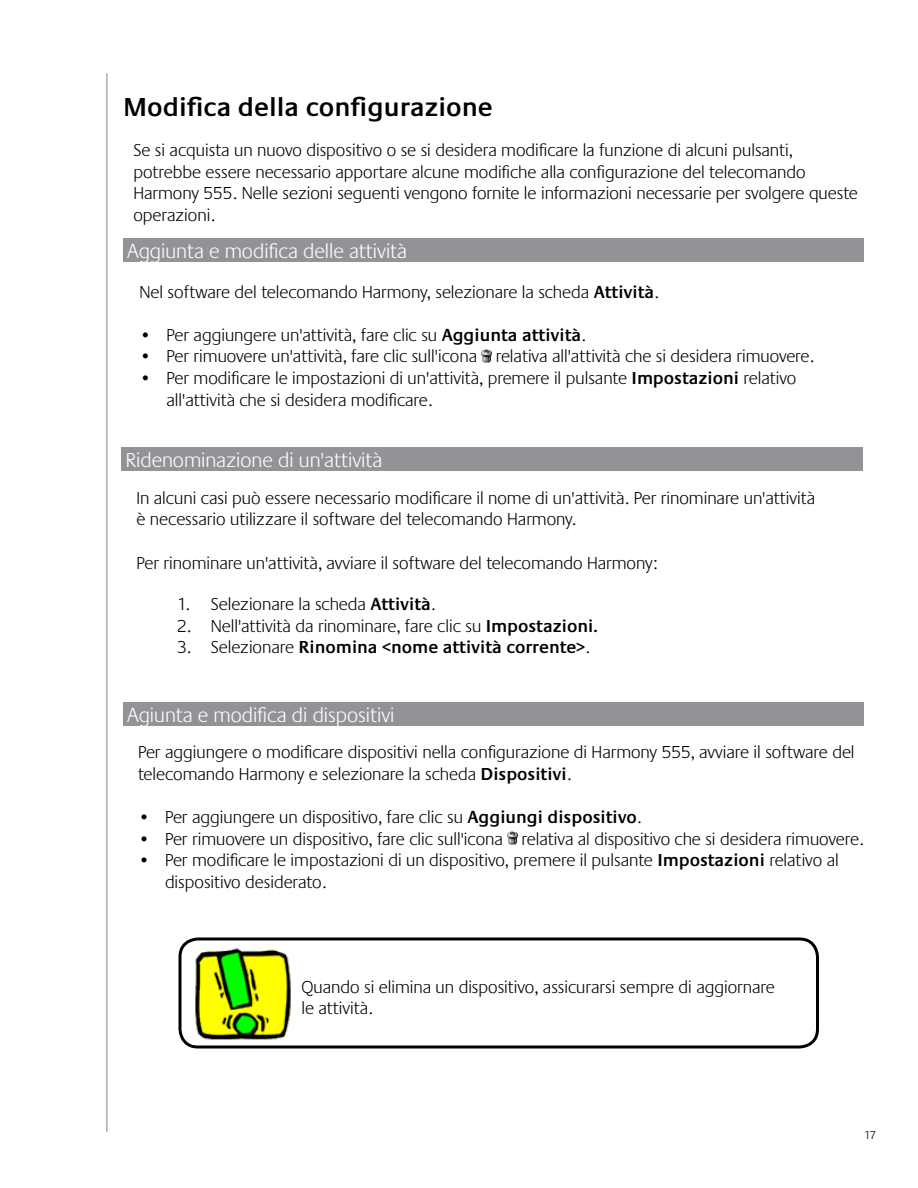
<style>
.page{position:relative;width:918px;height:1188px;background:#fff}
.page>*{position:absolute;margin:0;border:0;box-sizing:border-box;transform-origin:0 0}
.t1{font:600 27px "Praxis EF";color:#000}
.t2{font:300 21px "Praxis EF";color:#fff}
.t3{font:300 18px/21.6px "Praxis EF";color:#000}
.t4{font:600 18px "Praxis EF";color:#000}
.t5{font:300 12px "Praxis EF";color:#000}
.s1{font-weight:600}
.s2{font-weight:300}
</style>
<div class="page">
<hr style="left:106px;top:73px;width:2px;height:1059px;background:#abadb0">
<div style="left:140px;top:813px;width:8px;height:8px;border:3px solid #fff;border-radius:50%"></div>
<div style="left:140px;top:834px;width:8px;height:8px;border:3px solid #fff;border-radius:50%"></div>
<div style="left:140px;top:856px;width:8px;height:8px;border:3px solid #fff;border-radius:50%"></div>
<div style="left:142px;top:331px;width:7px;height:8px;border:3px solid #fff;border-radius:50%"></div>
<div style="left:142px;top:352px;width:7px;height:8px;border:3px solid #fff;border-radius:50%"></div>
<div style="left:142px;top:374px;width:7px;height:8px;border:3px solid #fff;border-radius:50%"></div>
<div style="left:123px;top:702px;width:740px;height:24px;background:#919396"></div>
<div style="left:123px;top:238px;width:740px;height:24px;background:#919396"></div>
<div style="left:178px;top:938px;width:641px;height:110px;border:3px solid #000;border-radius:18px"></div>
<img style="left:192px;top:948px;width:101px;height:97px">
<div style="left:122px;top:447px;width:741px;height:24px;background:#919396"></div>
<h1 class="t1" style="left:123px;top:92px;width:371px">Modifica della configurazione</h1>
<p class="t3" style="left:134px;top:140px;width:726px">Se si acquista un nuovo dispositivo o se si desidera modificare la funzione di alcuni pulsanti, potrebbe essere necessario apportare alcune modifiche alla configurazione del telecomando Harmony 555. Nelle sezioni seguenti vengono fornite le informazioni necessarie per svolgere queste operazioni.</p>
<p class="t2" style="left:127px;top:240px;width:281px">Aggiunta e modifica delle attività</p>
<p class="t3" style="left:139px;top:281px;width:521px">Nel software del telecomando Harmony, selezionare la scheda <span class="s1">Attività</span>.</p>
<p class="t3" style="left:140px;top:325px;width:448px">• Per aggiungere un'attività, fare clic su <span class="s1">Aggiunta attività</span>.</p>
<p class="t3" style="left:140px;top:346px;width:676px">• Per rimuovere un'attività, fare clic sull'icona relativa all'attività che si desidera rimuovere.</p>
<p class="t3" style="left:166px;top:368px;width:631px;text-indent:-27px">• Per modificare le impostazioni di un'attività, premere il pulsante <span class="s1">Impostazioni</span> relativo all'attività che si desidera modificare.</p>
<p class="t2" style="left:126px;top:449px;width:258px">Ridenominazione di un'attività</p>
<p class="t3" style="left:136px;top:488px;width:680px">In alcuni casi può essere necessario modificare il nome di un'attività. Per rinominare un'attività è necessario utilizzare il software del telecomando Harmony.</p>
<p class="t3" style="left:136px;top:552px;width:522px">Per rinominare un'attività, avviare il software del telecomando Harmony:</p>
<p class="t3" style="left:177px;top:594px;width:260px">1. Selezionare la scheda <span class="s1">Attività</span>.</p>
<p class="t3" style="left:177px;top:615px;width:422px">2. Nell'attività da rinominare, fare clic su <span class="s1">Impostazioni.</span></p>
<p class="t4" style="left:177px;top:637px;width:414px"><span class="s2">3. Selezionare</span> Rinomina &lt;nome attività corrente&gt;<span class="s2">.</span></p>
<p class="t2" style="left:127px;top:704px;width:269px">Agiunta e modifica di dispositivi</p>
<p class="t3" style="left:138px;top:742px;width:718px">Per aggiungere o modificare dispositivi nella configurazione di Harmony 555, avviare il software del telecomando Harmony e selezionare la scheda <span class="s1">Dispositivi</span>.</p>
<p class="t3" style="left:138px;top:807px;width:505px">• Per aggiungere un dispositivo, fare clic su <span class="s1">Aggiungi dispositivo</span>.</p>
<p class="t3" style="left:138px;top:828px;width:727px">• Per rimuovere un dispositivo, fare clic sull'icona relativa al dispositivo che si desidera rimuovere.</p>
<p class="t3" style="left:165px;top:850px;width:675px;text-indent:-27px">• Per modificare le impostazioni di un dispositivo, premere il pulsante <span class="s1">Impostazioni</span> relativo al dispositivo desiderato.</p>
<p class="t3" style="left:302px;top:977px;width:475px">Quando si elimina un dispositivo, assicurarsi sempre di aggiornare le attività.</p>
<p class="t5" style="left:864px;top:1129px;width:13px">17</p>
</div>
